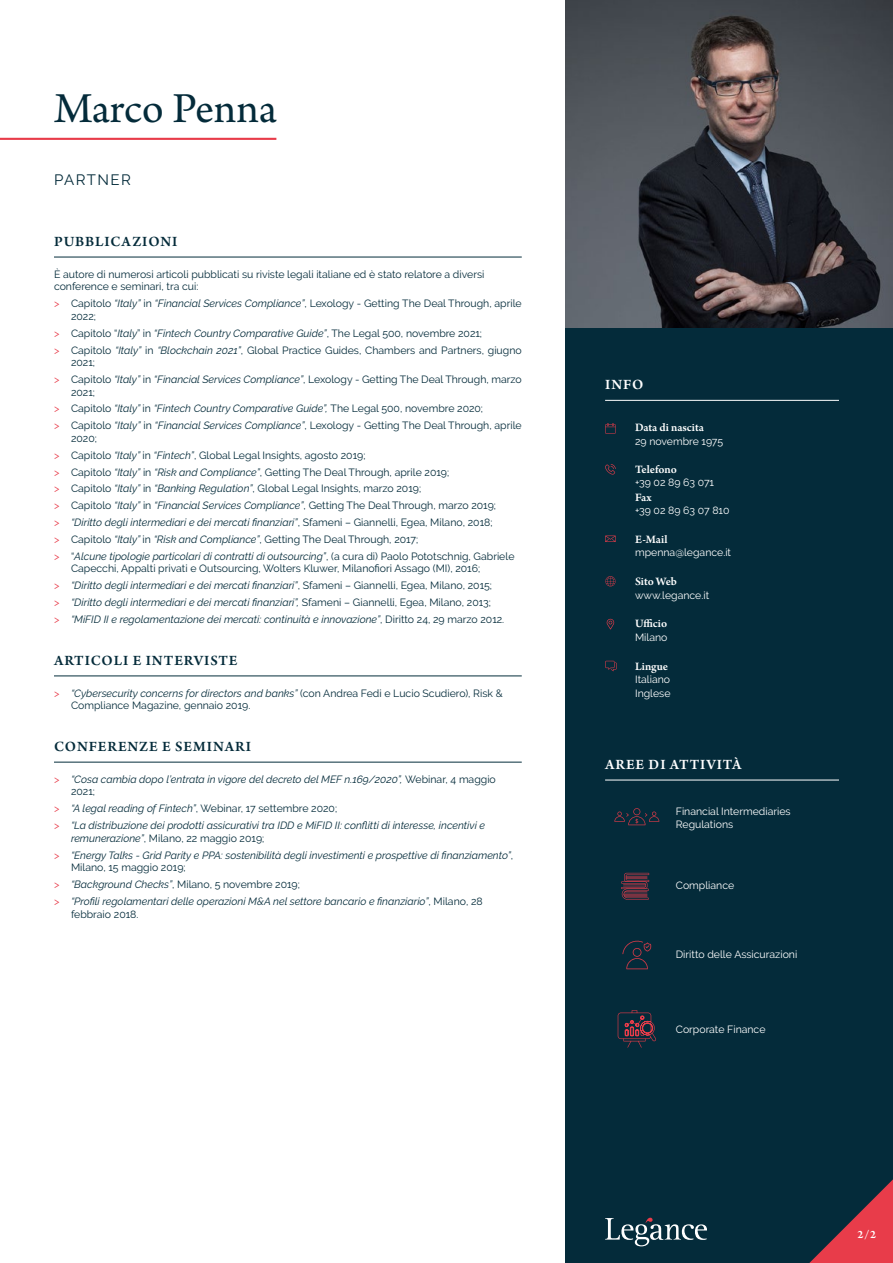
<style>
.page{position:relative;width:893px;height:1263px;background:#fff}
.page>*{position:absolute;margin:0;border:0;box-sizing:border-box;transform-origin:0 0}
.t1{font:45px "Arno Pro";letter-spacing:-.005em;color:#042b3a}
.t2{font:600 15px "Arno Pro";letter-spacing:.06em;color:#042b3a}
.t3{font:600 15px "Arno Pro";letter-spacing:.06em;color:#fff}
.t4{font:15px "Raleway";letter-spacing:.1em;color:#042b3a}
.t5{font:600 12px "Arno Pro";color:#fff}
.t6{font:10.5px/16.8px "Raleway";color:#042b3a}
.t7{font:italic 10.5px/16.8px "Raleway";color:#042b3a}
.t8{font:10.5px/13.5px "Raleway";color:#fff}
.s1{color:#e83c4a}
.s2{font-style:italic}
.s3{font-style:normal;color:#e83c4a}
.s4{font-style:normal}
</style>
<div class="page">
<div style="left:566px;top:306px;width:327px;height:957px;background:#042b3a"></div>
<img style="left:566px;top:0;width:327px;height:327px">
<svg style="left:605px;top:1218px;width:102px;height:28px"></svg>
<svg style="left:809px;top:1179px;width:84px;height:84px"></svg>
<hr style="left:0;top:138px;width:276px;height:2px;background:#e83c4a">
<svg style="left:607px;top:619px;width:7px;height:10px"></svg>
<svg style="left:605px;top:535px;width:11px;height:7px"></svg>
<svg style="left:605px;top:464px;width:11px;height:11px"></svg>
<svg style="left:605px;top:576px;width:11px;height:10px"></svg>
<svg style="left:605px;top:423px;width:11px;height:10px"></svg>
<svg style="left:605px;top:661px;width:12px;height:10px"></svg>
<hr style="left:605px;top:400px;width:234px;height:1px;background:#fff">
<hr style="left:605px;top:780px;width:234px;height:1px;background:#fff">
<hr style="left:54px;top:257px;width:468px;height:1px;background:#042d3b">
<hr style="left:54px;top:676px;width:468px;height:1px;background:#042d3b">
<hr style="left:54px;top:762px;width:468px;height:1px;background:#042d3b">
<svg style="left:622px;top:940px;width:29px;height:29px"></svg>
<svg style="left:621px;top:873px;width:28px;height:27px"></svg>
<svg style="left:614px;top:808px;width:45px;height:17px"></svg>
<svg style="left:618px;top:1010px;width:38px;height:37px"></svg>
<h1 class="t1" style="left:54px;top:83px;width:224px">Marco Penna</h1>
<h2 class="t4" style="left:54px;top:171px;width:79px">PARTNER</h2>
<h2 class="t2" style="left:54px;top:233px;width:125px">PUBBLICAZIONI</h2>
<p class="t6" style="left:54px;top:268px;width:432px;line-height:12.6px">È autore di numerosi articoli pubblicati su riviste legali italiane ed è stato relatore a diversi conference e seminari, tra cui:</p>
<p class="t6" style="left:71px;top:297px;width:452px;line-height:12.6px;text-indent:-17px"><span class="s1">&gt;</span> Capitolo <span class="s2">“Italy”</span> in <span class="s2">“Financial Services Compliance”</span>, Lexology - Getting The Deal Through, aprile<br>2022;</p>
<p class="t6" style="left:54px;top:324px;width:469px"><span class="s1">&gt;</span> Capitolo “<span class="s2">Italy</span>” in <span class="s2">“Fintech Country Comparative Guide”</span>, The Legal 500, novembre 2021;<br><span class="s1">&gt;</span> Capitolo <span class="s2">“Italy”</span> in <span class="s2">“Blockchain 2021”</span>, Global Practice Guides, Chambers and Partners, giugno</p>
<p class="t6" style="left:54px;top:354px;width:469px;text-indent:17px">2021;<br><span class="s1">&gt;</span> Capitolo <span class="s2">“Italy”</span> in <span class="s2">“Financial Services Compliance”</span>, Lexology - Getting The Deal Through, marzo</p>
<p class="t6" style="left:54px;top:383px;width:469px;text-indent:17px">2021;<br><span class="s1">&gt;</span> Capitolo <span class="s2">“Italy”</span> in <span class="s2">“Fintech Country Comparative Guide”,</span> The Legal 500, novembre 2020;<br><span class="s1">&gt;</span> Capitolo <span class="s2">“Italy”</span> in <span class="s2">“Financial Services Compliance”</span>, Lexology - Getting The Deal Through, aprile</p>
<p class="t6" style="left:54px;top:430px;width:462px;text-indent:17px">2020;<br><span class="s1">&gt;</span> Capitolo <span class="s2">“Italy”</span> in <span class="s2">“Fintech”</span>, Global Legal Insights, agosto 2019;<br><span class="s1">&gt;</span> Capitolo <span class="s2">“Italy”</span> in <span class="s2">“Risk and Compliance”</span>, Getting The Deal Through, aprile 2019;<br><span class="s1">&gt;</span> Capitolo <span class="s2">“Italy”</span> in <span class="s2">“Banking Regulation”</span>, Global Legal Insights, marzo 2019;<br><span class="s1">&gt;</span> Capitolo <span class="s2">“Italy”</span> in <span class="s2">“Financial Services Compliance”</span>, Getting The Deal Through, marzo 2019;<br><span class="s1">&gt;</span> <span class="s2">“Diritto degli intermediari e dei mercati finanziari”</span>, Sfameni – Giannelli, Egea, Milano, 2018;<br><span class="s1">&gt;</span> Capitolo <span class="s2">“Italy”</span> in <span class="s2">“Risk and Compliance”</span>, Getting The Deal Through, 2017;<br><span class="s1">&gt;</span> “<span class="s2">Alcune tipologie particolari di contratti di outsourcing”</span>, (a cura di) Paolo Pototschnig, Gabriele</p>
<p class="t6" style="left:54px;top:560px;width:452px;text-indent:17px">Capecchi, Appalti privati e Outsourcing, Wolters Kluwer, Milanofiori Assago (MI), 2016;<br><span class="s1">&gt;</span> <span class="s2">“Diritto degli intermediari e dei mercati finanziari”</span>, Sfameni – Giannelli, Egea, Milano, 2015;<br><span class="s1">&gt;</span> <span class="s2">“Diritto degli intermediari e dei mercati finanziari”,</span> Sfameni – Giannelli, Egea, Milano, 2013;<br><span class="s1">&gt;</span> <span class="s2">“MiFID II e regolamentazione dei mercati: continuità e innovazione”</span>, Diritto 24, 29 marzo 2012.</p>
<h2 class="t2" style="left:54px;top:652px;width:185px">ARTICOLI E INTERVISTE</h2>
<p class="t6" style="left:71px;top:687px;width:433px;line-height:12.6px;text-indent:-17px"><span class="s1">&gt;</span> <span class="s2">“Cybersecurity concerns for directors and banks”</span> (con Andrea Fedi e Lucio Scudiero), Risk &amp;<br>Compliance Magazine, gennaio 2019.</p>
<h2 class="t2" style="left:54px;top:738px;width:198px">CONFERENZE E SEMINARI</h2>
<p class="t7" style="left:71px;top:773px;width:426px;line-height:12.6px;text-indent:-17px"><span class="s3">&gt;</span> “Cosa cambia dopo l’entrata in vigore del decreto del MEF n.169/2020”, <span class="s4">Webinar, 4 maggio<br>2021;</span></p>
<p class="t7" style="left:54px;top:800px;width:433px"><span class="s3">&gt;</span> “A legal reading of Fintech”<span class="s4">, Webinar, 17 settembre 2020;<br></span><span class="s3">&gt;</span> “La distribuzione dei prodotti assicurativi tra IDD e MiFID II: conflitti di interesse, incentivi e</p>
<p class="t7" style="left:54px;top:830px;width:461px;text-indent:17px">remunerazione”<span class="s4">, Milano, 22 maggio 2019;<br></span><span class="s3">&gt;</span> “Energy Talks - Grid Parity e PPA: sostenibilità degli investimenti e prospettive di finanziamento”<span class="s4">,</span></p>
<p class="t7" style="left:54px;top:859px;width:430px;text-indent:17px"><span class="s4">Milano, 15 maggio 2019;<br></span><span class="s3">&gt;</span> “Background Checks”<span class="s4">, Milano, 5 novembre 2019;<br></span><span class="s3">&gt;</span> “Profili regolamentari delle operazioni M&amp;A nel settore bancario e finanziario”<span class="s4">, Milano, 28</span></p>
<p class="t6" style="left:71px;top:905px;width:69px">febbraio 2018.</p>
<h2 class="t3" style="left:605px;top:376px;width:40px">INFO</h2>
<p class="t5" style="left:635px;top:421px;width:70px">Data di nascita</p>
<p class="t8" style="left:635px;top:434px;width:89px">29 novembre 1975</p>
<p class="t5" style="left:635px;top:462px;width:43px">Telefono</p>
<p class="t8" style="left:635px;top:476px;width:81px">+39 02 89 63 071</p>
<p class="t5" style="left:635px;top:490px;width:18px">Fax</p>
<p class="t8" style="left:635px;top:504px;width:96px">+39 02 89 63 07 810</p>
<p class="t5" style="left:635px;top:532px;width:34px">E-Mail</p>
<p class="t8" style="left:635px;top:546px;width:98px">mpenna@legance.it</p>
<p class="t5" style="left:635px;top:575px;width:43px">Sito Web</p>
<p class="t8" style="left:635px;top:588px;width:76px">www.legance.it</p>
<p class="t5" style="left:635px;top:617px;width:34px">Ufficio</p>
<p class="t8" style="left:635px;top:630px;width:34px">Milano</p>
<p class="t5" style="left:635px;top:659px;width:35px">Lingue</p>
<p class="t8" style="left:635px;top:673px;width:37px">Italiano<br>Inglese</p>
<h2 class="t3" style="left:605px;top:756px;width:138px">AREE DI ATTIVITÀ</h2>
<p class="t8" style="left:676px;top:804px;width:116px">Financial Intermediaries<br>Regulations</p>
<p class="t8" style="left:676px;top:879px;width:60px">Compliance</p>
<p class="t8" style="left:676px;top:947px;width:123px">Diritto delle Assicurazioni</p>
<p class="t8" style="left:676px;top:1022px;width:91px">Corporate Finance</p>
<p class="t5" style="left:857px;top:1228px;width:20px">2/2</p>
</div>
